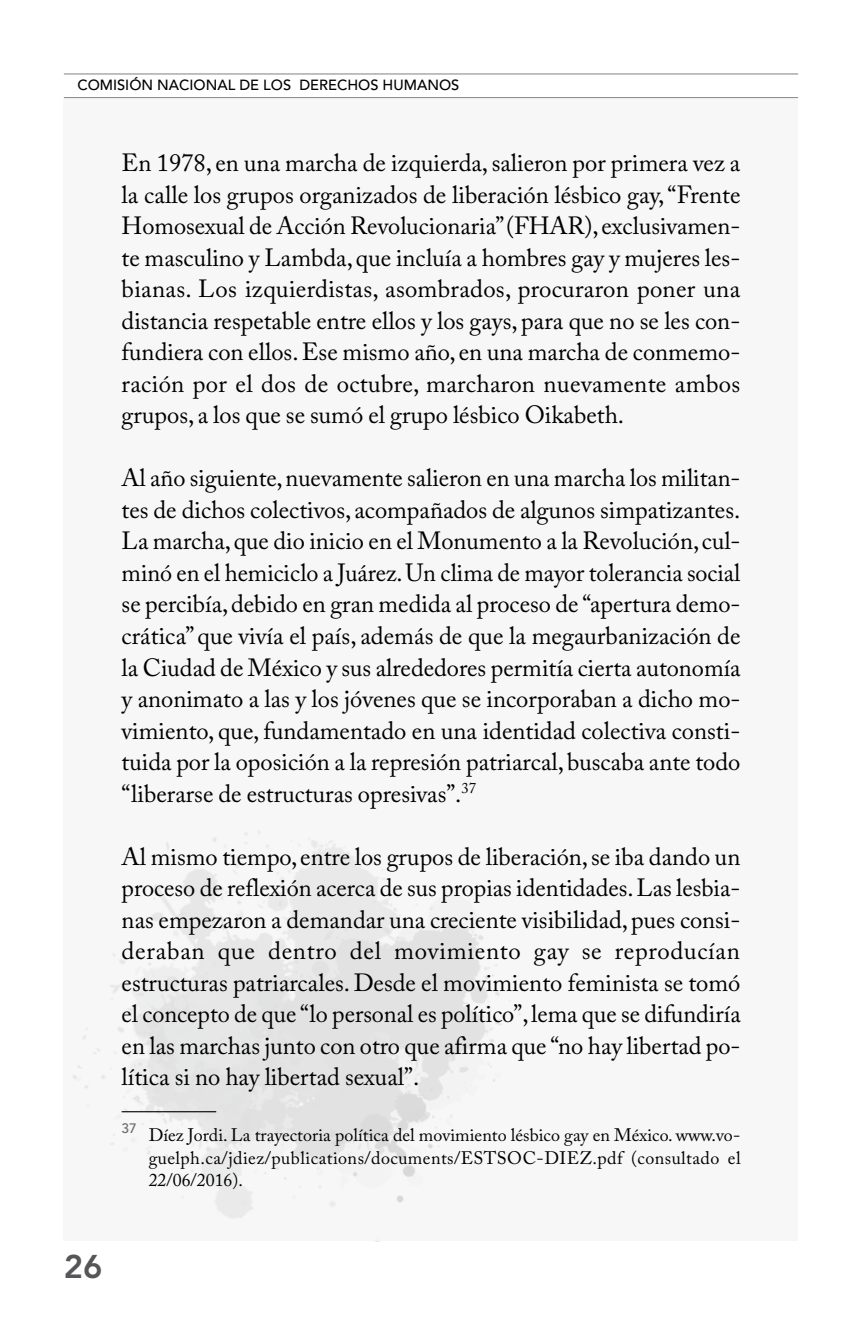
<style>
.page{position:relative;width:862px;height:1340px;background:#fff}
.page>*{position:absolute;margin:0;border:0;box-sizing:border-box;transform-origin:0 0}
.t1{font:800 32.62px "Avenir LT Std";color:#565659}
.t2{font:24.75px/31.5px "Adobe Caslon Pro";color:#000;text-align:justify}
.t3{font:18px/22.5px "Adobe Caslon Pro";color:#000;text-align:justify}
.t4{font:500 14.62px "Avenir LT Std";color:#000}
.t5{font:500 13.5px "Avenir LT Std";color:#696a6d}
</style>
<div class="page">
<div style="left:64px;top:99px;width:733px;height:1141px;background:#f6f6f6"></div>
<hr style="left:64px;top:73px;width:733px;height:1px;background:#8b8e90">
<hr style="left:64px;top:97px;width:733px;height:1px;background:#8b8e90">
<hr style="left:122px;top:1111px;width:94px;height:1px;background:#000">
<p class="t4" style="left:77px;top:77px;width:383px">COMISIÓN NACIONAL DE LOS DERECHOS HUMANOS</p>
<p class="t2" style="left:122px;top:147px;width:620px">En 1978, en una marcha de izquierda, salieron por primera vez a la calle los grupos organizados de liberación lésbico gay, “Frente Homosexual de Acción Revolucionaria” (FHAR), exclusivamen&shy;te masculino y Lambda, que incluía a hombres gay y mujeres les&shy;bianas. Los izquierdistas, asombrados, procuraron poner una distancia respetable entre ellos y los gays, para que no se les con&shy;fundiera con ellos. Ese mismo año, en una marcha de conmemo&shy;ración por el dos de octubre, marcharon nuevamente ambos grupos, a los que se sumó el grupo lésbico Oikabeth.</p>
<p class="t2" style="left:122px;top:462px;width:620px">Al año siguiente, nuevamente salieron en una marcha los militan&shy;tes de dichos colectivos, acompañados de algunos simpatizantes.<br>La marcha, que dio inicio en el Monumento a la Revolución, cul&shy;minó en el hemiciclo a Juárez. Un clima de mayor tolerancia social se percibía, debido en gran medida al proceso de “apertura demo&shy;crática” que vivía el país, además de que la megaurbanización de la Ciudad de México y sus alrededores permitía cierta autonomía y anonimato a las y los jóvenes que se incorporaban a dicho mo&shy;vimiento, que, fundamentado en una identidad colectiva consti&shy;tuida por la oposición a la represión patriarcal, buscaba ante todo “liberarse de estructuras opresivas”.<sup>37</sup></p>
<p class="t2" style="left:121px;top:840px;width:620px">Al mismo tiempo, entre los grupos de liberación, se iba dando un proceso de reflexión acerca de sus propias identidades. Las lesbia&shy;nas empezaron a demandar una creciente visibilidad, pues consi&shy;deraban que dentro del movimiento gay se reproducían estructuras patriarcales. Desde el movimiento feminista se tomó el concepto de que “lo personal es político”, lema que se difundiría en las marchas junto con otro que afirma que “no hay libertad po&shy;lítica si no hay libertad sexual”.</p>
<p class="t5" style="left:122px;top:1120px;width:17px">37</p>
<p class="t3" style="left:148px;top:1123px;width:593px">Díez Jordi. La trayectoria política del movimiento lésbico gay en México. www.vo&shy;guelph.ca/jdiez/publications/documents/ESTSOC-DIEZ.pdf (consultado el 22/06/2016).</p>
<h1 class="t1" style="left:64px;top:1247px;width:40px">26</h1>
</div>
